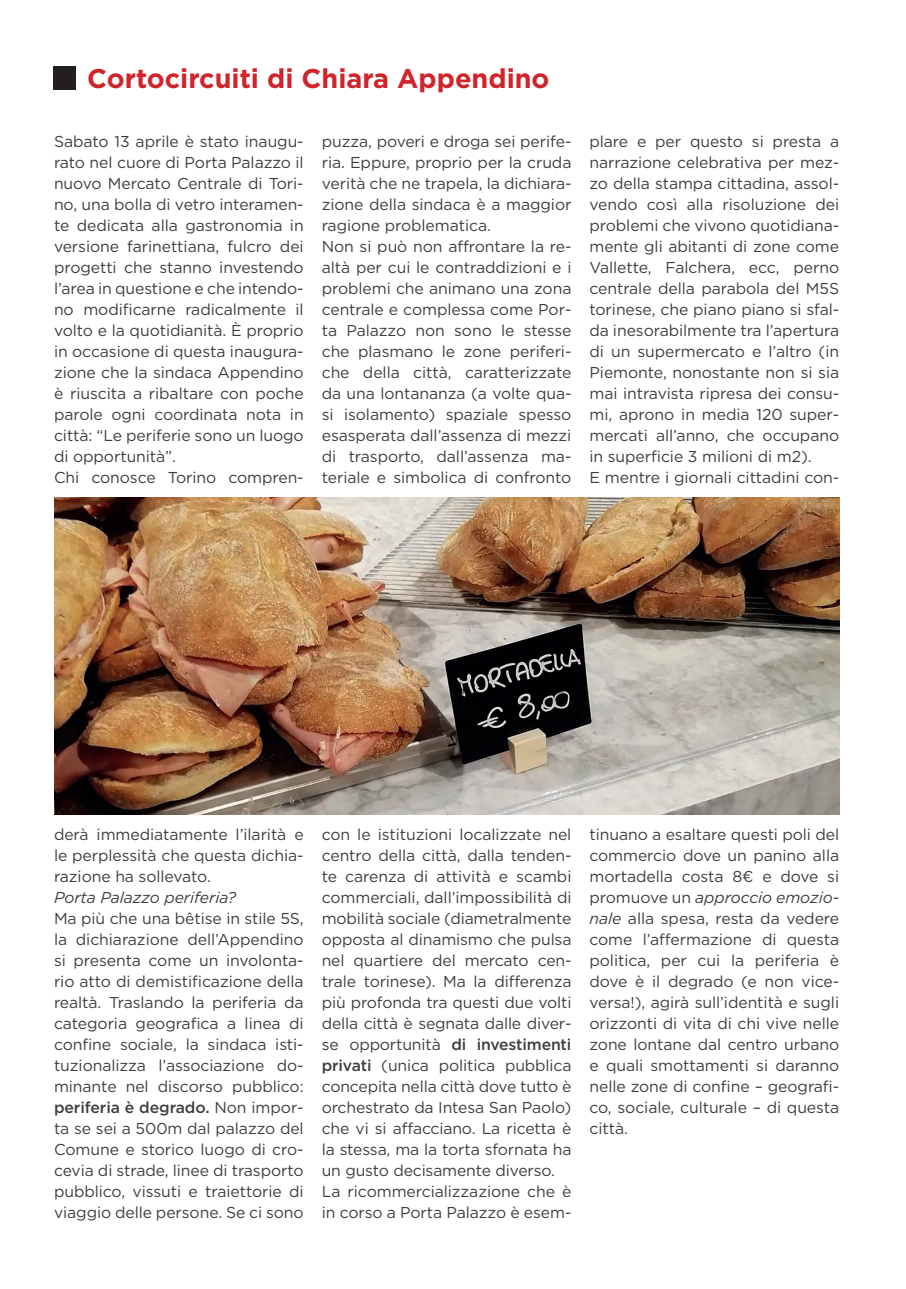
<style>
.page{position:relative;width:906px;height:1289px;background:#fff}
.page>*{position:absolute;margin:0;border:0;box-sizing:border-box;transform-origin:0 0}
.t1{font:700 27px "Gotham";color:#d1232a}
.t2{font:15.75px/21px "Gotham";letter-spacing:-.005em;color:#3e3e3f;text-align:justify}
.t3{font:italic 15.75px "Gotham";letter-spacing:-.005em;color:#3e3e3f}
.s1{font-weight:500}
.s2{font-style:italic}
</style>
<div class="page">
<div style="left:53px;top:67px;width:23px;height:23px;background:#231f20"></div>
<img style="left:54px;top:497px;width:785px;height:317px">
<p class="t1" style="left:87px;top:61px;width:464px">Cortocircuiti di Chiara Appendino</p>
<p class="t2" style="left:54px;top:130px;width:251px">Sabato 13 aprile è stato inaugu&shy;rato nel cuore di Porta Palazzo il nuovo Mercato Centrale di Tori&shy;no, una bolla di vetro interamen&shy;te dedicata alla gastronomia in versione farinettiana, fulcro dei progetti che stanno investendo l’area in questione e che intendo&shy;no modificarne radicalmente il volto e la quotidianità. È proprio in occasione di questa inaugura&shy;zione che la sindaca Appendino è riuscita a ribaltare con poche parole ogni coordinata nota in città: “Le periferie sono un luogo di opportunità”.</p>
<p class="t2" style="left:54px;top:466px;width:251px">Chi conosce Torino compren-</p>
<p class="t2" style="left:322px;top:130px;width:251px">puzza, poveri e droga sei perife&shy;ria. Eppure, proprio per la cruda verità che ne trapela, la dichiara&shy;zione della sindaca è a maggior ragione problematica.</p>
<p class="t2" style="left:322px;top:235px;width:251px">Non si può non affrontare la re&shy;altà per cui le contraddizioni e i problemi che animano una zona centrale e complessa come Por&shy;ta Palazzo non sono le stesse che plasmano le zone periferi&shy;che della città, caratterizzate da una lontananza (a volte qua&shy;si isolamento) spaziale spesso esasperata dall’assenza di mezzi di trasporto, dall’assenza ma&shy;teriale e simbolica di confronto</p>
<p class="t2" style="left:589px;top:130px;width:251px">plare e per questo si presta a narrazione celebrativa per mez&shy;zo della stampa cittadina, assol&shy;vendo così alla risoluzione dei problemi che vivono quotidiana&shy;mente gli abitanti di zone come Vallette, Falchera, ecc, perno centrale della parabola del M5S torinese, che piano piano si sfal&shy;da inesorabilmente tra l’apertura di un supermercato e l’altro (in Piemonte, nonostante non si sia mai intravista ripresa dei consu&shy;mi, aprono in media 120 super&shy;mercati all’anno, che occupano in superficie 3 milioni di m2).</p>
<p class="t2" style="left:589px;top:466px;width:251px">E mentre i giornali cittadini con-</p>
<p class="t2" style="left:54px;top:823px;width:251px">derà immediatamente l’ilarità e le perplessità che questa dichia&shy;razione ha sollevato.</p>
<p class="t3" style="left:54px;top:887px;width:184px">Porta Palazzo periferia?</p>
<p class="t2" style="left:54px;top:907px;width:251px">Ma più che una bêtise in stile 5S, la dichiarazione dell’Appendino si presenta come un involonta&shy;rio atto di demistificazione della realtà. Traslando la periferia da categoria geografica a linea di confine sociale, la sindaca isti&shy;tuzionalizza l’associazione do&shy;minante nel discorso pubblico: <span class="s1">periferia è degrado.</span> Non impor&shy;ta se sei a 500m dal palazzo del Comune e storico luogo di cro&shy;cevia di strade, linee di trasporto pubblico, vissuti e traiettorie di viaggio delle persone. Se ci sono</p>
<p class="t2" style="left:322px;top:823px;width:251px">con le istituzioni localizzate nel centro della città, dalla tenden&shy;te carenza di attività e scambi commerciali, dall’impossibilità di mobilità sociale (diametralmente opposta al dinamismo che pulsa nel quartiere del mercato cen&shy;trale torinese). Ma la differenza più profonda tra questi due volti della città è segnata dalle diver&shy;se opportunità <span class="s1">di investimenti privati</span> (unica politica pubblica concepita nella città dove tutto è orchestrato da Intesa San Paolo) che vi si affacciano. La ricetta è la stessa, ma la torta sfornata ha un gusto decisamente diverso.</p>
<p class="t2" style="left:322px;top:1180px;width:251px">La ricommercializzazione che è in corso a Porta Palazzo è esem-</p>
<p class="t2" style="left:589px;top:823px;width:251px">tinuano a esaltare questi poli del commercio dove un panino alla mortadella costa 8€ e dove si promuove un <span class="s2">approccio emozio&shy;nale</span> alla spesa, resta da vedere come l’affermazione di questa politica, per cui la periferia è dove è il degrado (e non vice&shy;versa!), agirà sull’identità e sugli orizzonti di vita di chi vive nelle zone lontane dal centro urbano e quali smottamenti si daranno nelle zone di confine – geografi&shy;co, sociale, culturale – di questa città.</p>
</div>
